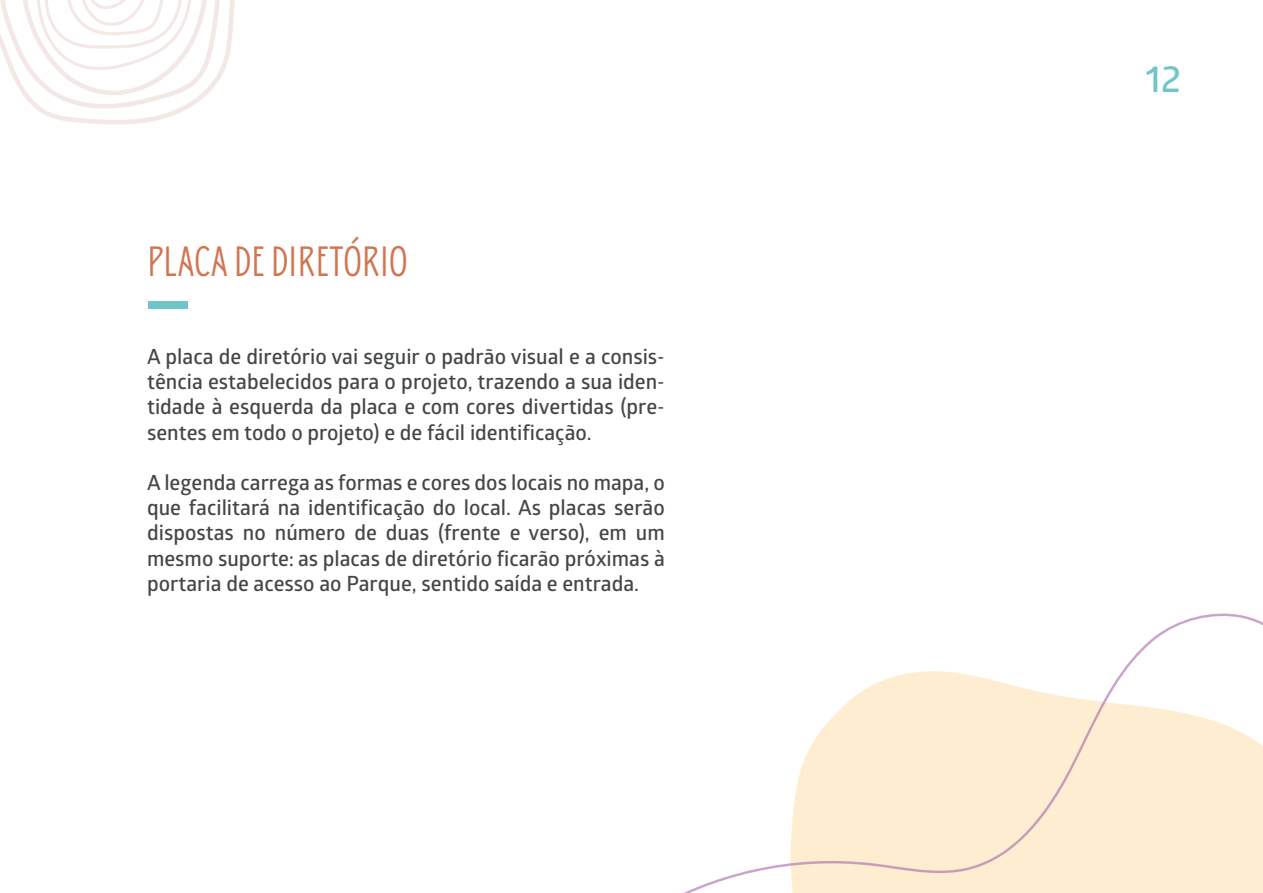
<style>
.page{position:relative;width:1263px;height:893px;background:#fff}
.page>*{position:absolute;margin:0;border:0;box-sizing:border-box;transform-origin:0 0}
.t1{font:42.3px "Donau Uppercase Neue";letter-spacing:-.005em;color:#d37450}
.t2{font:37.5px "Glober Semi Bold Free";color:#71c4c7}
.t3{font:21px/25.2px "Glober Semi Bold Free";color:#444749;text-align:justify}
.s1{font-family:"Myriad Pro"}
</style>
<div class="page">
<svg style="left:686px;top:614px;width:577px;height:278px;fill:#feedd0"></svg>
<svg style="left:0;top:1px;width:235px;height:124px"></svg>
<div style="left:148px;top:302px;width:40px;height:7px;background:#71c4c7"></div>
<h1 class="t1" style="left:147px;top:237px;width:262px">PLACA DE DIRETÓRIO</h1>
<p class="t3" style="left:147px;top:343px;width:519px">A placa de diretório vai seguir o padrão visual e a consis&shy;tência estabelecidos para o projeto, trazendo a sua iden&shy;tidade à esquerda da placa e com cores divertidas (pre&shy;sentes em todo o projeto) e de fácil identificação.</p>
<p class="t3" style="left:147px;top:469px;width:519px">A legenda carrega as formas e cores dos locais no mapa, o que facilitará na identificação do local. As placas serão dispostas no número de duas (frente e verso), em um mesmo suporte<span class="s1">:</span> as placas de diretório ficarão próximas à portaria de acesso ao Parque, sentido saída e entrada.</p>
<h2 class="t2" style="left:1145px;top:52px;width:37px">12</h2>
</div>
